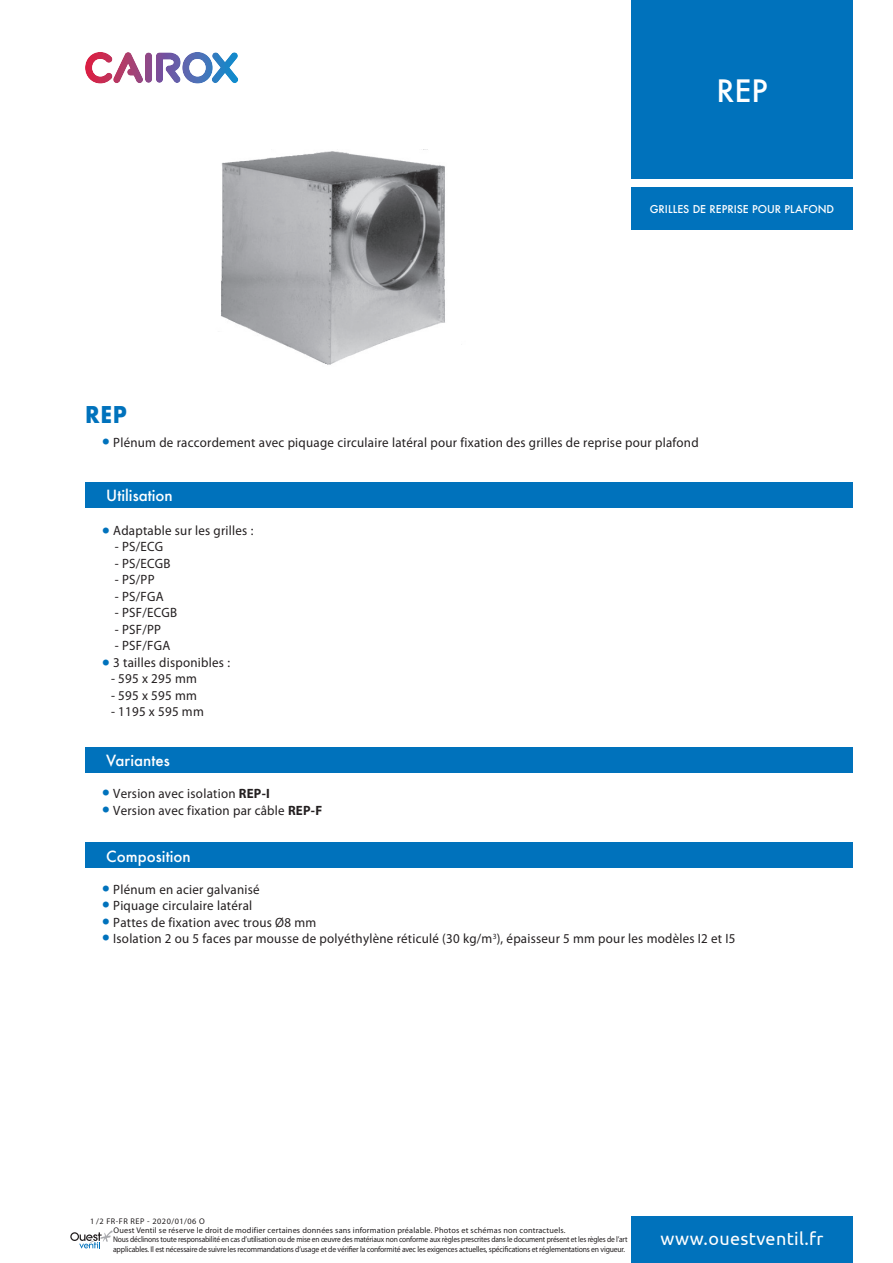
<style>
.page{position:relative;width:893px;height:1263px;background:#fff}
.page>*{position:absolute;margin:0;border:0;box-sizing:border-box;transform-origin:0 0}
.t1{font:500 30px "Futura";color:#fff}
.t2{font:700 22.5px "Futura";color:#0072bc;scale:.92 1}
.t3{font:18px "Ubuntu";letter-spacing:.02em;color:#fff}
.t4{font:500 15px "Futura";color:#fff}
.t5{font:13.5px "Myriad Pro";letter-spacing:.02em;color:#231f20;scale:.96 1}
.t6{font:500 10.5px "Futura";color:#fff}
.t7{font:8.25px/9.9px "Myriad Pro";letter-spacing:-.02em;color:#231f20;scale:.91 1}
.t8{font:8.25px "Myriad Pro";letter-spacing:.02em;color:#231f20}
.t9{font:8.25px "Myriad Pro";letter-spacing:.06em;color:#231f20}
.s1{font-weight:900;font-size:21px;color:#0072bc}
.s2{font-weight:700}
</style>
<div class="page">
<div style="left:631px;top:1216px;width:222px;height:47px;background:#0072bc"></div>
<div style="left:631px;top:0;width:222px;height:179px;background:#0072bc"></div>
<div style="left:631px;top:187px;width:222px;height:43px;background:#0072bc"></div>
<div style="left:145px;top:52px;width:7px;height:31px;background:#8e4989;border-radius:4px"></div>
<svg style="left:156px;top:52px;width:83px;height:32px"></svg>
<svg style="left:85px;top:52px;width:58px;height:32px"></svg>
<svg style="left:70px;top:1230px;width:43px;height:18px"></svg>
<div style="left:85px;top:747px;width:768px;height:26px;background:#0072bc"></div>
<div style="left:85px;top:482px;width:768px;height:26px;background:#0072bc"></div>
<img style="left:221px;top:151px;width:224px;height:214px">
<div style="left:85px;top:843px;width:768px;height:25px;background:#0072bc"></div>
<h1 class="t1" style="left:716px;top:77px;width:53px">REP</h1>
<p class="t6" style="left:650px;top:204px;width:186px">GRILLES DE REPRISE POUR PLAFOND</p>
<h2 class="t2" style="left:85px;top:402px;width:47px">REP</h2>
<p class="t5" style="left:102px;top:437px;width:623px"><span class="s1">•</span> Plénum de raccordement avec piquage circulaire latéral pour fixation des grilles de reprise pour plafond</p>
<p class="t4" style="left:106px;top:489px;width:68px">Utilisation</p>
<p class="t5" style="left:102px;top:525px;width:159px"><span class="s1">•</span> Adaptable sur les grilles :</p>
<p class="t5" style="left:115px;top:541px;width:52px">- PS/ECG</p>
<p class="t5" style="left:115px;top:558px;width:60px">- PS/ECGB</p>
<p class="t5" style="left:115px;top:574px;width:43px">- PS/PP</p>
<p class="t5" style="left:115px;top:591px;width:52px">- PS/FGA</p>
<p class="t5" style="left:115px;top:607px;width:66px">- PSF/ECGB</p>
<p class="t5" style="left:115px;top:624px;width:50px">- PSF/PP</p>
<p class="t5" style="left:115px;top:640px;width:59px">- PSF/FGA</p>
<p class="t5" style="left:102px;top:657px;width:135px"><span class="s1">•</span> 3 tailles disponibles :</p>
<p class="t5" style="left:111px;top:673px;width:91px">- 595 x 295 mm</p>
<p class="t5" style="left:111px;top:690px;width:91px">- 595 x 595 mm</p>
<p class="t5" style="left:111px;top:706px;width:98px">- 1195 x 595 mm</p>
<p class="t4" style="left:106px;top:754px;width:65px">Variantes</p>
<p class="t5" style="left:102px;top:788px;width:176px"><span class="s1">•</span> Version avec isolation <span class="s2">REP-I</span></p>
<p class="t5" style="left:102px;top:805px;width:231px"><span class="s1">•</span> Version avec fixation par câble <span class="s2">REP-F</span></p>
<p class="t4" style="left:106px;top:849px;width:86px">Composition</p>
<p class="t5" style="left:102px;top:884px;width:166px"><span class="s1">•</span> Plénum en acier galvanisé</p>
<p class="t5" style="left:102px;top:900px;width:158px"><span class="s1">•</span> Piquage circulaire latéral</p>
<p class="t5" style="left:102px;top:917px;width:225px"><span class="s1">•</span> Pattes de fixation avec trous Ø8 mm</p>
<p class="t5" style="left:102px;top:933px;width:661px"><span class="s1">•</span> Isolation 2 ou 5 faces par mousse de polyéthylène réticulé (30 kg/m<sup>3</sup>), épaisseur 5 mm pour les modèles I2 et I5</p>
<p class="t9" style="left:90px;top:1218px;width:116px">1/2 FR-FR REP - 2020/01/06 O</p>
<p class="t7" style="left:113px;top:1235px;width:567px">Nous déclinons toute responsabilité en cas d’utilisation ou de mise en œuvre des matériaux non conforme aux règles prescrites dans le document présent et les règles de l’art applicables. Il est nécessaire de suivre les recommandations d’usage et de vérifier la conformité avec les exigences actuelles, spécifications et réglementations en vigueur.</p>
<p class="t8" style="left:114px;top:1227px;width:454px">Ouest Ventil se réserve le droit de modifier certaines données sans information préalable. Photos et schémas non contractuels.</p>
<h3 class="t3" style="left:660px;top:1228px;width:165px">www.ouestventil.fr</h3>
</div>
